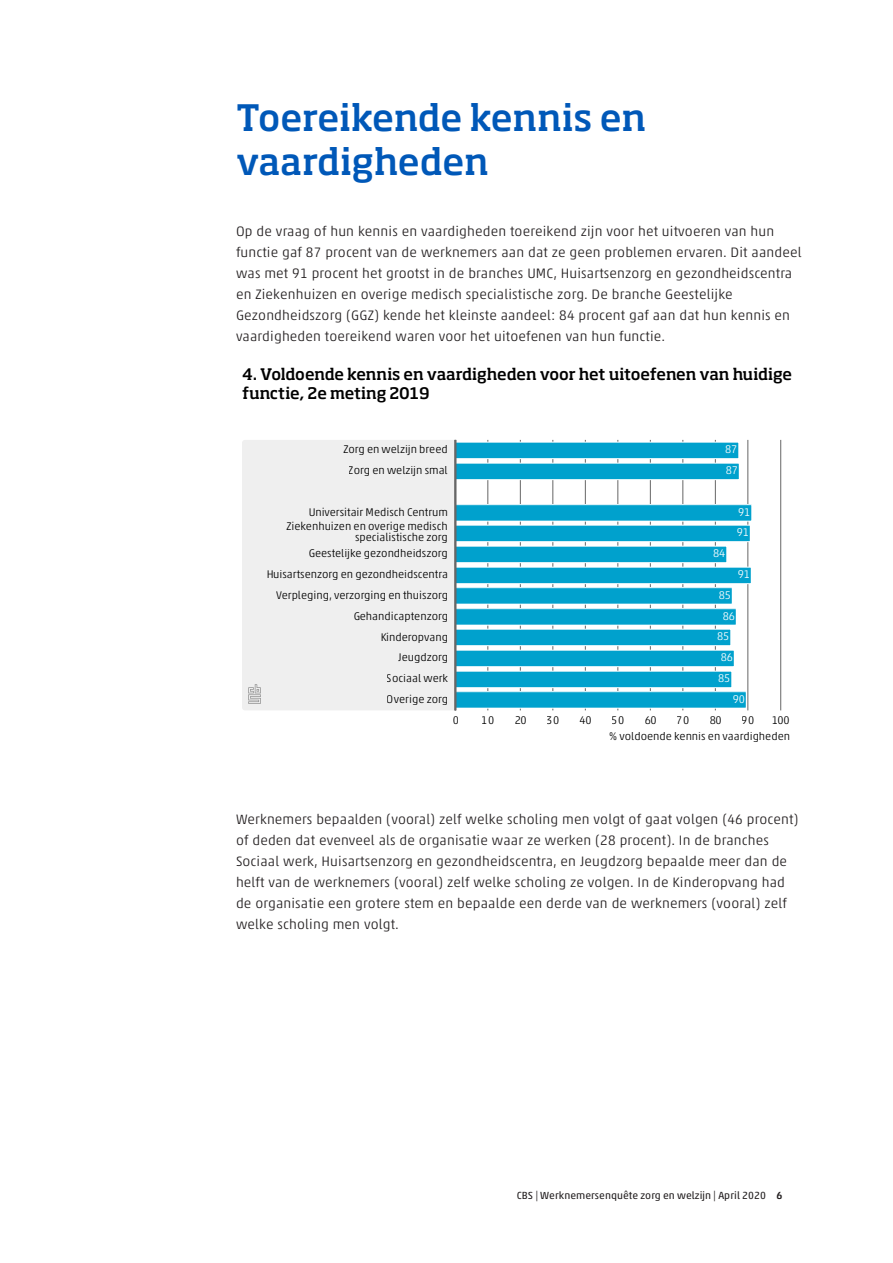
<style>
.page{position:relative;width:893px;height:1263px;background:#fff}
.page>*{position:absolute;margin:0;border:0;box-sizing:border-box;transform-origin:0 0}
._02_Kop{font:500 36px/43.2px "Soho Pro";color:#0058b8}
.t1{font:500 15.75px/18.9px "Soho Pro";letter-spacing:-.005em;color:#000}
._03_Platte_tekst{font:300 13.8px/21px "Akko Pro";letter-spacing:.01em;color:#231f20}
.t2{font:300 11.25px/20.7px "Akko Pro";color:#000;text-align:right}
.t3{font:300 11.25px/21px "Akko Pro";color:#fff}
.t4{font:10.5px "Akko Pro";letter-spacing:.005em;color:#231f20}
.s1{font-weight:500}
</style>
<div class="page">
<div style="left:242px;top:440px;width:212px;height:270px;background:#efefef"></div>
<hr style="left:488px;top:440px;width:1px;height:270px;background:#666">
<hr style="left:520px;top:440px;width:1px;height:270px;background:#666">
<hr style="left:553px;top:440px;width:1px;height:270px;background:#666">
<hr style="left:585px;top:440px;width:1px;height:270px;background:#666">
<hr style="left:618px;top:440px;width:1px;height:270px;background:#666">
<hr style="left:650px;top:440px;width:1px;height:270px;background:#666">
<hr style="left:683px;top:440px;width:1px;height:270px;background:#666">
<hr style="left:715px;top:440px;width:1px;height:270px;background:#666">
<hr style="left:748px;top:440px;width:1px;height:270px;background:#666">
<hr style="left:780px;top:440px;width:1px;height:270px;background:#666">
<svg style="left:248px;top:684px;width:13px;height:20px"></svg>
<div style="left:455px;top:442px;width:284px;height:17px;background:#00a1cd"></div>
<div style="left:455px;top:442px;width:284px;height:17px;border:1px solid #fff"></div>
<div style="left:455px;top:463px;width:284px;height:17px;background:#00a1cd"></div>
<div style="left:455px;top:463px;width:284px;height:17px;border:1px solid #fff"></div>
<div style="left:455px;top:505px;width:297px;height:16px;background:#00a1cd"></div>
<div style="left:455px;top:504px;width:297px;height:17px;border:1px solid #fff"></div>
<div style="left:455px;top:525px;width:295px;height:17px;background:#00a1cd"></div>
<div style="left:455px;top:525px;width:295px;height:17px;border:1px solid #fff"></div>
<div style="left:455px;top:546px;width:272px;height:17px;background:#00a1cd"></div>
<div style="left:455px;top:546px;width:272px;height:17px;border:1px solid #fff"></div>
<div style="left:455px;top:567px;width:296px;height:17px;background:#00a1cd"></div>
<div style="left:455px;top:567px;width:296px;height:17px;border:1px solid #fff"></div>
<div style="left:455px;top:588px;width:277px;height:16px;background:#00a1cd"></div>
<div style="left:455px;top:587px;width:277px;height:17px;border:1px solid #fff"></div>
<div style="left:455px;top:609px;width:281px;height:16px;background:#00a1cd"></div>
<div style="left:455px;top:608px;width:281px;height:17px;border:1px solid #fff"></div>
<div style="left:455px;top:629px;width:276px;height:17px;background:#00a1cd"></div>
<div style="left:455px;top:629px;width:276px;height:17px;border:1px solid #fff"></div>
<div style="left:455px;top:650px;width:279px;height:17px;background:#00a1cd"></div>
<div style="left:455px;top:650px;width:279px;height:17px;border:1px solid #fff"></div>
<div style="left:455px;top:671px;width:277px;height:17px;background:#00a1cd"></div>
<div style="left:455px;top:671px;width:277px;height:17px;border:1px solid #fff"></div>
<div style="left:455px;top:692px;width:291px;height:16px;background:#00a1cd"></div>
<div style="left:455px;top:691px;width:291px;height:17px;border:1px solid #fff"></div>
<hr style="left:454px;top:440px;width:2px;height:270px;background:#666">
<p class="_02_Kop" style="left:236px;top:94px;width:412px">Toereikende kennis en vaardigheden</p>
<p class="_03_Platte_tekst" style="left:236px;top:221px;width:567px">Op de vraag of hun kennis en vaardigheden toereikend zijn voor het uitvoeren van hun functie gaf 87 procent van de werknemers aan dat ze geen problemen ervaren. Dit aandeel was met 91 procent het grootst in de branches UMC, Huisartsenzorg en gezondheidscentra en Ziekenhuizen en overige medisch specialistische zorg. De branche Geestelijke Gezondheidszorg (GGZ) kende het kleinste aandeel: 84 procent gaf aan dat hun kennis en vaardigheden toereikend waren voor het uitoefenen van hun functie.</p>
<p class="t1" style="left:242px;top:364px;width:551px">4. Voldoende kennis en vaardigheden voor het uitoefenen van huidige functie, 2e meting 2019</p>
<p class="t2" style="left:343px;top:439px;width:106px;text-align:center">Zorg en welzĳn breed<br>Zorg en welzĳn smal</p>
<p class="t2" style="left:286px;top:505px;width:163px;line-height:14.1px">Universitair Medisch Centrum<br>Ziekenhuizen en overige medisch</p>
<p class="t2" style="left:308px;top:528px;width:141px;line-height:16.8px">specialistische zorg<br>Geestelĳke gezondheidszorg</p>
<p class="t2" style="left:266px;top:564px;width:183px">Huisartsenzorg en gezondheidscentra<br>Verpleging, verzorging en thuiszorg<br>Gehandicaptenzorg<br>Kinderopvang<br>Jeugdzorg<br>Sociaal werk<br>Overige zorg</p>
<p class="t3" style="left:725px;top:439px;width:14px">87<br>87</p>
<p class="t3" style="left:713px;top:543px;width:14px">84</p>
<p class="t3" style="left:736px;top:502px;width:15px;line-height:20.5px">91<br>91</p>
<p class="t3" style="left:737px;top:564px;width:14px">91</p>
<p class="t3" style="left:718px;top:584px;width:14px">85</p>
<p class="t3" style="left:722px;top:605px;width:14px">86</p>
<p class="t3" style="left:717px;top:626px;width:14px">85</p>
<p class="t3" style="left:720px;top:647px;width:14px">86</p>
<p class="t3" style="left:718px;top:668px;width:14px">85</p>
<p class="t3" style="left:732px;top:688px;width:14px">90</p>
<p class="t2" style="left:452px;top:710px;width:8px">0</p>
<p class="t2" style="left:482px;top:710px;width:14px">10</p>
<p class="t2" style="left:514px;top:710px;width:14px">20</p>
<p class="t2" style="left:547px;top:710px;width:14px">30</p>
<p class="t2" style="left:579px;top:710px;width:14px">40</p>
<p class="t2" style="left:612px;top:710px;width:14px">50</p>
<p class="t2" style="left:644px;top:710px;width:14px">60</p>
<p class="t2" style="left:677px;top:710px;width:14px">70</p>
<p class="t2" style="left:709px;top:710px;width:14px">80</p>
<p class="t2" style="left:742px;top:710px;width:14px">90</p>
<p class="t2" style="left:771px;top:710px;width:20px">100</p>
<p class="t2" style="left:609px;top:726px;width:182px">% voldoende kennis en vaardigheden</p>
<p class="_03_Platte_tekst" style="left:236px;top:809px;width:564px">Werknemers bepaalden (vooral) zelf welke scholing men volgt of gaat volgen (46 procent) of deden dat evenveel als de organisatie waar ze werken (28 procent). In de branches Sociaal werk, Huisartsenzorg en gezondheidscentra, en Jeugdzorg bepaalde meer dan de helft van de werknemers (vooral) zelf welke scholing ze volgen. In de Kinderopvang had de organisatie een grotere stem en bepaalde een derde van de werknemers (vooral) zelf welke scholing men volgt.</p>
<p class="t4" style="left:517px;top:1189px;width:267px">CBS | Werknemersenquête zorg en welzijn | April 2020 <span class="s1">6</span></p>
</div>
